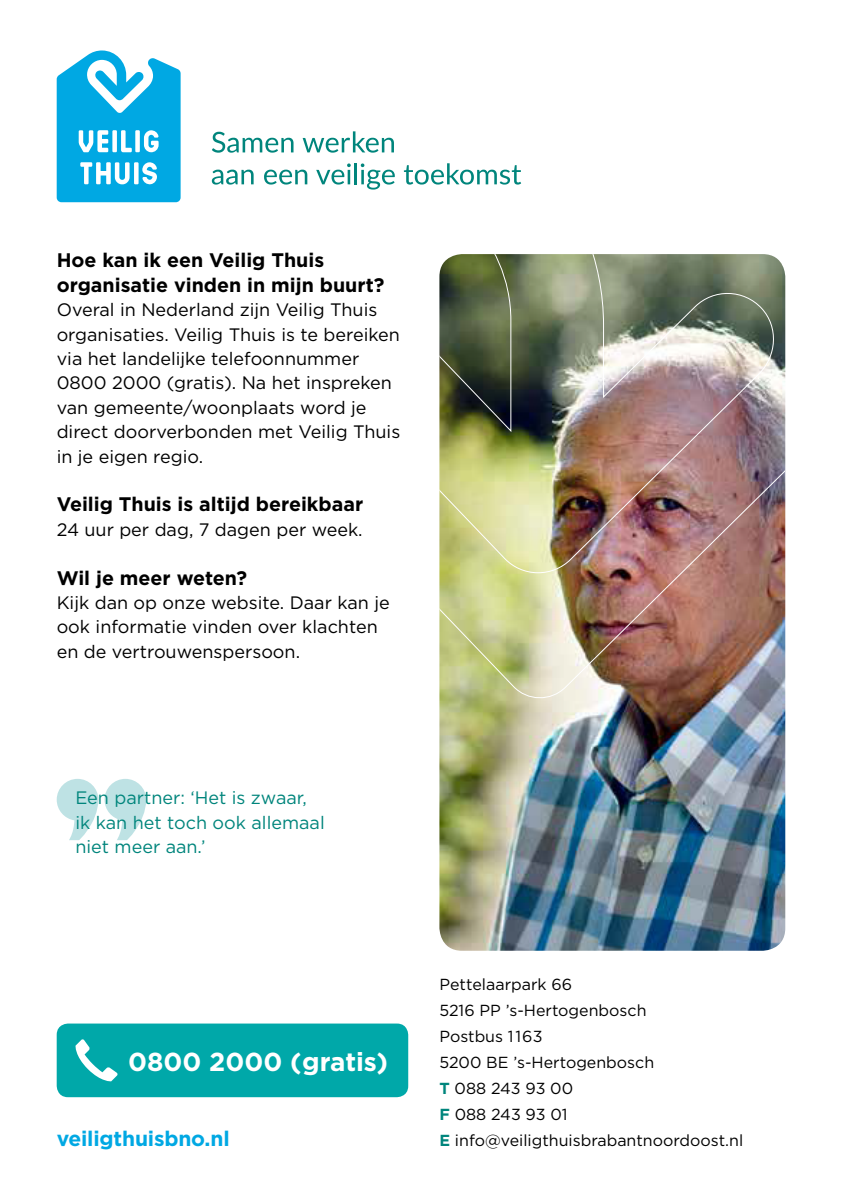
<style>
.page{position:relative;width:842px;height:1191px;background:#fff}
.page>*{position:absolute;margin:0;border:0;box-sizing:border-box;transform-origin:0 0}
.t1{font:700 26px "Gotham";color:#fff}
.t2{font:700 21px "Gotham";letter-spacing:-.01em;color:#00a8e3}
.t3{font:700 19.6px/24.4px "Gotham";color:#000}
.t4{font:18px/24.4px "Gotham";color:#000}
.t5{font:18px/24.4px "Gotham";color:#00857c}
.t6{font:16px/26px "Gotham";color:#000}
.s1{font-weight:700;color:#00857c}
</style>
<div class="page">
<img style="left:439px;top:254px;width:346px;height:696px">
<div style="left:57px;top:1023px;width:351px;height:74px;background:#00a8a9;border-radius:11px"></div>
<svg style="left:75px;top:1039px;width:43px;height:43px"></svg>
<svg style="left:57px;top:779px;width:41px;height:61px"></svg>
<svg style="left:105px;top:779px;width:41px;height:61px"></svg>
<svg style="left:57px;top:50px;width:124px;height:152px"></svg>
<svg style="left:212px;top:132px;width:81px;height:21px"></svg>
<svg style="left:303px;top:131px;width:91px;height:22px"></svg>
<svg style="left:212px;top:170px;width:42px;height:15px"></svg>
<svg style="left:264px;top:170px;width:43px;height:14px"></svg>
<svg style="left:316px;top:163px;width:35px;height:21px"></svg>
<hr style="left:354px;top:163px;width:3px;height:21px;background:#00857c">
<svg style="left:361px;top:163px;width:34px;height:27px"></svg>
<svg style="left:404px;top:163px;width:117px;height:22px"></svg>
<p class="t3" style="left:57px;top:248px;width:329px">Hoe kan ik een Veilig Thuis organisatie vinden in mijn buurt?</p>
<p class="t4" style="left:57px;top:297px;width:345px">Overal in Nederland zijn Veilig Thuis organisaties. Veilig Thuis is te bereiken via het landelijke telefoonnummer 0800 2000 (gratis). Na het inspreken van gemeente/woonplaats word je direct doorverbonden met Veilig Thuis in je eigen regio.</p>
<p class="t3" style="left:57px;top:492px;width:308px">Veilig Thuis is altijd bereikbaar</p>
<p class="t4" style="left:57px;top:517px;width:307px">24 uur per dag, 7 dagen per week.</p>
<p class="t3" style="left:57px;top:565px;width:192px">Wil je meer weten?</p>
<p class="t4" style="left:57px;top:590px;width:335px">Kijk dan op onze website. Daar kan je ook informatie vinden over klachten en de vertrouwenspersoon.</p>
<p class="t5" style="left:75px;top:785px;width:251px">Een partner: ‘Het is zwaar, ik kan het toch ook allemaal niet meer aan.’</p>
<h1 class="t1" style="left:128px;top:1044px;width:261px">0800 2000 (gratis)</h1>
<p class="t2" style="left:57px;top:1124px;width:174px">veiligthuisbno.nl</p>
<p class="t6" style="left:439px;top:971px;width:305px">Pettelaarpark 66<br>5216 PP ’s-Hertogenbosch<br>Postbus 1163<br>5200 BE ’s-Hertogenbosch<br><span class="s1">T</span> 088 243 93 00<br><span class="s1">F</span> 088 243 93 01<br><span class="s1">E</span> info@veiligthuisbrabantnoordoost.nl</p>
</div>
